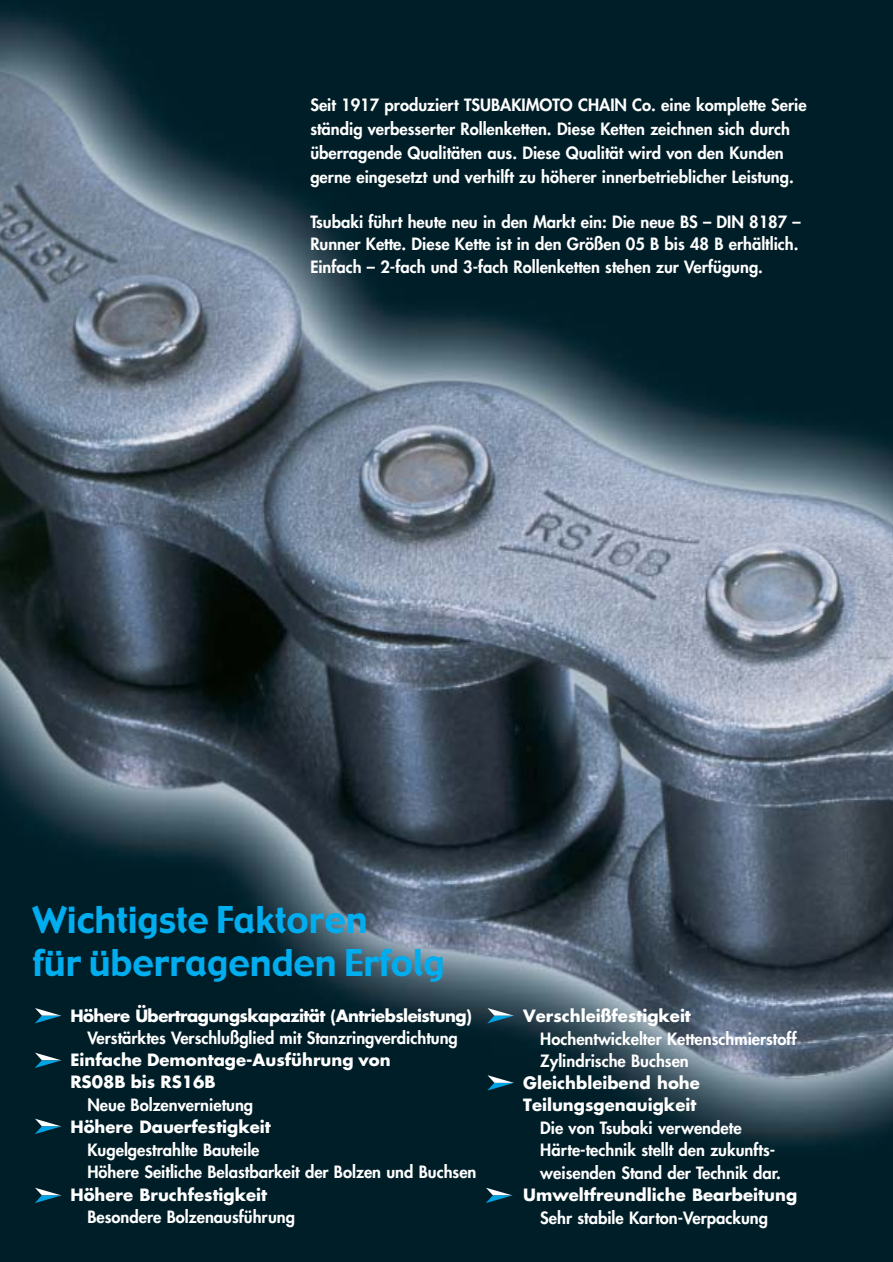
<style>
.page{position:relative;width:893px;height:1262px;background:#fff}
.page>*{position:absolute;margin:0;border:0;box-sizing:border-box;transform-origin:0 0}
.t1{font:36px/43.2px "Gadget";color:#00adef}
.t2{font:800 16.5px/22.5px "Futura";color:#fff}
.t3{font:700 16.5px/22px "Futura";color:#fff}
.t4{font:700 16.5px "Futura";letter-spacing:-.035em;color:#fff}
</style>
<div class="page">
<img style="left:0;top:0;width:892px;height:1261px">
<svg style="left:35px;top:1187px;width:27px;height:16px"></svg>
<svg style="left:35px;top:1118px;width:27px;height:16px"></svg>
<svg style="left:35px;top:1052px;width:27px;height:16px"></svg>
<svg style="left:35px;top:1008px;width:27px;height:15px"></svg>
<svg style="left:486px;top:1187px;width:26px;height:16px"></svg>
<svg style="left:487px;top:1075px;width:27px;height:15px"></svg>
<svg style="left:487px;top:1008px;width:27px;height:15px"></svg>
<p class="t2" style="left:310px;top:94px;width:498px;line-height:24px">Seit 1917 produziert TSUBAKIMOTO CHAIN Co. eine komplette Serie ständig verbesserter Rollenketten. Diese Ketten zeichnen sich durch überragende Qualitäten aus. Diese Qualität wird von den Kunden gerne eingesetzt und verhilft zu höherer innerbetrieblicher Leistung.</p>
<p class="t2" style="left:310px;top:212px;width:492px">Tsubaki führt heute neu in den Markt ein: Die neue BS – DIN 8187 –<br>Runner Kette. Diese Kette ist in den Größen 05 B bis 48 B erhältlich.<br>Einfach – 2-fach und 3-fach Rollenketten stehen zur Verfügung.</p>
<h1 class="t1" style="left:32px;top:900px;width:414px">Wichtigste Faktoren<br>für überragenden Erfolg</h1>
<p class="t4" style="left:70px;top:1008px;width:403px">Höhere Übertragungskapazität (Antriebsleistung)</p>
<p class="t2" style="left:87px;top:1028px;width:372px">Verstärktes Verschlußglied mit Stanzringverdichtung</p>
<p class="t3" style="left:70px;top:1050px;width:322px">Einfache Demontage-Ausführung von<br>RS08B bis RS16B</p>
<p class="t2" style="left:87px;top:1094px;width:167px">Neue Bolzenvernietung</p>
<p class="t3" style="left:70px;top:1117px;width:202px">Höhere Dauerfestigkeit</p>
<p class="t2" style="left:87px;top:1139px;width:390px">Kugelgestrahlte Bauteile<br>Höhere Seitliche Belastbarkeit der Bolzen und Buchsen</p>
<p class="t3" style="left:70px;top:1185px;width:198px">Höhere Bruchfestigkeit</p>
<p class="t2" style="left:87px;top:1207px;width:209px">Besondere Bolzenausführung</p>
<p class="t3" style="left:523px;top:1006px;width:169px">Verschleißfestigkeit</p>
<p class="t2" style="left:540px;top:1028px;width:258px">Hochentwickelter Kettenschmierstoff<br>Zylindrische Buchsen</p>
<p class="t3" style="left:523px;top:1073px;width:178px">Gleichbleibend hohe<br>Teilungsgenauigkeit</p>
<p class="t2" style="left:540px;top:1117px;width:242px">Die von Tsubaki verwendete<br>Härte-technik stellt den zukunfts&shy;weisenden Stand der Technik dar.</p>
<p class="t3" style="left:523px;top:1185px;width:275px">Umweltfreundliche Bearbeitung</p>
<p class="t2" style="left:540px;top:1207px;width:229px">Sehr stabile Karton-Verpackung</p>
</div>
